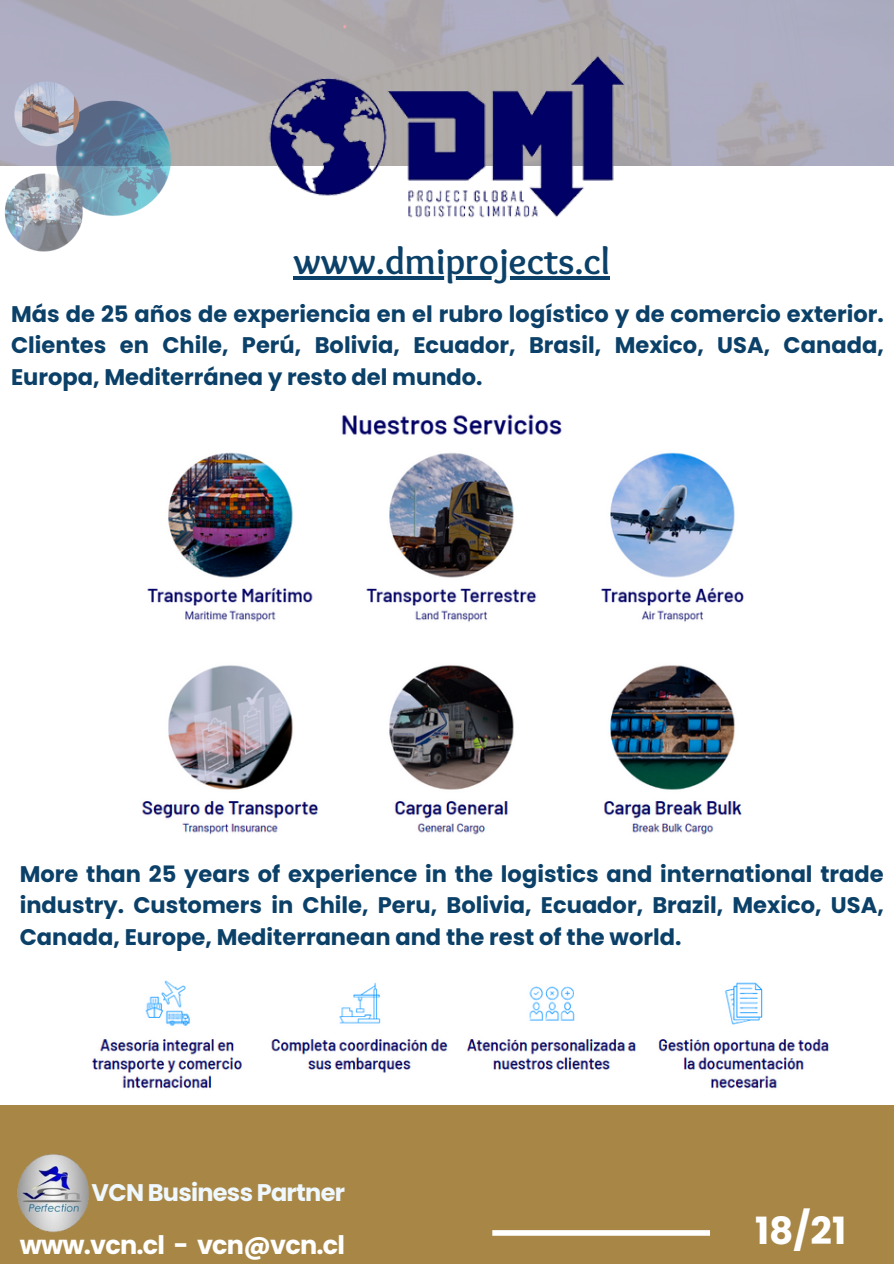
<style>
.page{position:relative;width:894px;height:1264px;background:#fff}
.page>*{position:absolute;margin:0;border:0;box-sizing:border-box;transform-origin:0 0}
.t1{font:700 37.5px "Sukar";color:#0b4068}
.t2{font:700 37.5px "Poppins";color:#fff}
.t3{font:700 25.5px "Poppins";letter-spacing:-.03em;color:#fff}
.t4{font:700 24px "Poppins";letter-spacing:-.03em;color:#eff8ff}
.t5{font:700 22.5px/31.5px "Poppins";color:#0b4068;text-align:justify}
</style>
<div class="page">
<img style="left:141px;top:414px;width:603px;height:421px">
<img style="left:0;top:77px;width:177px;height:175px">
<img style="left:266px;top:51px;width:361px;height:167px">
<img style="left:92px;top:980px;width:737px;height:109px">
<div style="left:0;top:1105px;width:893px;height:158px;background:#a88746"></div>
<div style="left:492px;top:1230px;width:217px;height:5px;background:#fff"></div>
<img style="left:17px;top:1154px;width:72px;height:78px">
<hr style="left:293px;top:276px;width:317px;height:4px;background:#0b4068">
<h1 class="t1" style="left:293px;top:240px;width:318px">www.dmiprojects.cl</h1>
<p class="t5" style="left:11px;top:298px;width:873px">Más de 25 años de experiencia en el rubro logístico y de comercio exterior.<br>Clientes en Chile, Perú, Bolivia, Ecuador, Brasil, Mexico, USA, Canada, Europa, Mediterránea y resto del mundo.</p>
<p class="t5" style="left:20px;top:857px;width:865px">More than 25 years of experience in the logistics and international trade industry. Customers in Chile, Peru, Bolivia, Ecuador, Brazil, Mexico, USA, Canada, Europe, Mediterranean and the rest of the world.</p>
<p class="t4" style="left:92px;top:1175px;width:255px">VCN Business Partner</p>
<p class="t3" style="left:20px;top:1226px;width:327px">www.vcn.cl - vcn@vcn.cl</p>
<h1 class="t2" style="left:755px;top:1204px;width:92px">18/21</h1>
</div>
